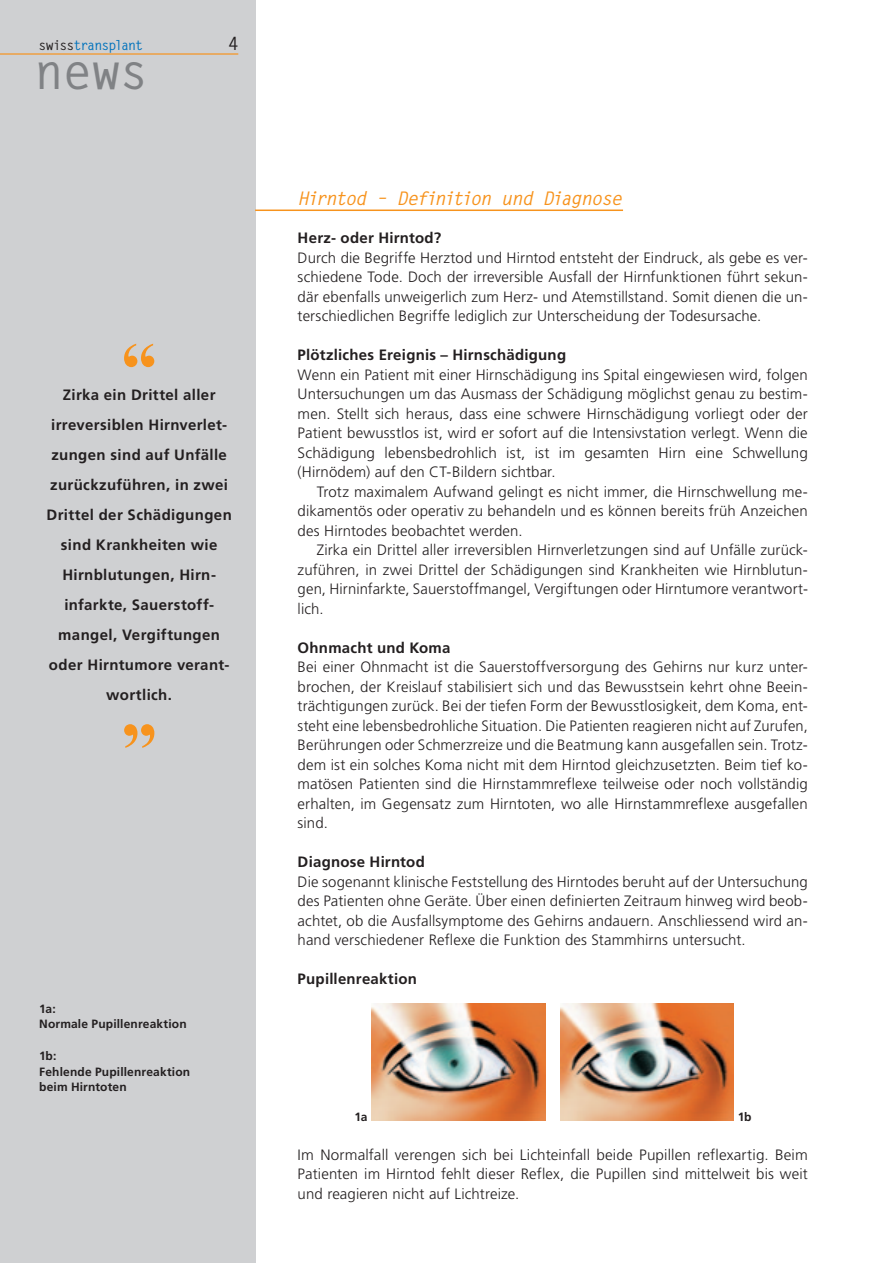
<style>
.page{position:relative;width:893px;height:1263px;background:#fff}
.page>*{position:absolute;margin:0;border:0;box-sizing:border-box;transform-origin:0 0}
.t1{font:700 72.75px "Times New Roman";color:#f7931d}
.t2{font:700 72px "Times New Roman";color:#f7931d}
.t3{font:700 49.5px "Letter Gothic Std";color:#808285}
.t4{font:italic 700 18.75px "Letter Gothic Std";letter-spacing:-.085em;color:#f7931d}
.t5{font:700 18px "Letter Gothic Std";color:#231f20}
.t6{font:300 15px/19.5px "Frutiger";letter-spacing:.01em;color:#231f20;text-align:justify}
.t7{font:700 15px/30px "Frutiger";letter-spacing:.02em;color:#231f20;text-align:center}
.t8{font:700 13.5px "Letter Gothic Std";letter-spacing:-.08em;color:#0072bc}
.t9{font:700 12px/15.8px "Frutiger";letter-spacing:.015em;color:#231f20}
.s1{color:#231f20}
</style>
<div class="page">
<div style="left:0;top:0;width:255px;height:1263px;background:#cfd0d2"></div>
<hr style="left:0;top:53px;width:238px;height:2px;background:#f7931d">
<hr style="left:255px;top:210px;width:368px;height:1px;background:#f7931d">
<img style="left:372px;top:1003px;width:173px;height:118px">
<img style="left:561px;top:1003px;width:173px;height:117px">
<p class="t8" style="left:38px;top:37px;width:106px"><span class="s1">swiss</span>transplant</p>
<p class="t5" style="left:228px;top:33px;width:12px">4</p>
<h3 class="t3" style="left:34px;top:41px;width:116px">news</h3>
<h2 class="t2" style="left:121px;top:318px;width:37px">“</h2>
<p class="t7" style="left:63px;top:380px;width:154px">Zirka ein Drittel aller</p>
<p class="t7" style="left:47px;top:410px;width:187px">irreversiblen Hirnverlet&shy;zungen sind auf Unfälle zurückzuführen, in zwei<br>Drittel der Schädigungen sind Krankheiten wie<br>Hirnblutungen, Hirn&shy;infarkte, Sauerstoff&shy;mangel, Vergiftungen oder Hirntumore verant&shy;wortlich.</p>
<h1 class="t1" style="left:121px;top:699px;width:37px">”</h1>
<p class="t9" style="left:39px;top:1001px;width:149px">1a:<br>Normale Pupillenreaktion</p>
<p class="t9" style="left:39px;top:1048px;width:153px">1b:<br>Fehlende Pupillenreaktion beim Hirntoten</p>
<p class="t4" style="left:298px;top:187px;width:326px">Hirntod – Definition und Diagnose</p>
<p class="t7" style="left:298px;top:223px;width:145px">Herz- oder Hirntod?</p>
<p class="t6" style="left:298px;top:248px;width:512px">Durch die Begriffe Herztod und Hirntod entsteht der Eindruck, als gebe es ver&shy;schiedene Tode. Doch der irreversible Ausfall der Hirnfunktionen führt sekun&shy;där ebenfalls unweigerlich zum Herz- und Atemstillstand. Somit dienen die un&shy;terschiedlichen Begriffe lediglich zur Unterscheidung der Todesursache.</p>
<p class="t7" style="left:298px;top:340px;width:270px">Plötzliches Ereignis – Hirnschädigung</p>
<p class="t6" style="left:298px;top:365px;width:512px">Wenn ein Patient mit einer Hirnschädigung ins Spital eingewiesen wird, folgen Untersuchungen um das Ausmass der Schädigung möglichst genau zu bestim&shy;men. Stellt sich heraus, dass eine schwere Hirnschädigung vorliegt oder der Patient bewusstlos ist, wird er sofort auf die Intensivstation verlegt. Wenn die Schädigung lebensbedrohlich ist, ist im gesamten Hirn eine Schwellung (Hirnödem) auf den CT-Bildern sichtbar.</p>
<p class="t6" style="left:298px;top:482px;width:512px;text-indent:19px">Trotz maximalem Aufwand gelingt es nicht immer, die Hirnschwellung me&shy;dikamentös oder operativ zu behandeln und es können bereits früh Anzeichen des Hirntodes beobachtet werden.</p>
<p class="t6" style="left:298px;top:540px;width:512px;text-indent:19px">Zirka ein Drittel aller irreversiblen Hirnverletzungen sind auf Unfälle zurück&shy;zuführen, in zwei Drittel der Schädigungen sind Krankheiten wie Hirnblutun&shy;gen, Hirninfarkte, Sauerstoffmangel, Vergiftungen oder Hirntumore verantwort&shy;lich.</p>
<p class="t7" style="left:298px;top:632px;width:154px">Ohnmacht und Koma</p>
<p class="t6" style="left:298px;top:657px;width:512px">Bei einer Ohnmacht ist die Sauerstoffversorgung des Gehirns nur kurz unter&shy;brochen, der Kreislauf stabilisiert sich und das Bewusstsein kehrt ohne Beein&shy;trächtigungen zurück. Bei der tiefen Form der Bewusstlosigkeit, dem Koma, ent&shy;steht eine lebensbedrohliche Situation. Die Patienten reagieren nicht auf Zurufen, Berührungen oder Schmerzreize und die Beatmung kann ausgefallen sein. Trotz&shy;dem ist ein solches Koma nicht mit dem Hirntod gleichzusetzten. Beim tief ko&shy;matösen Patienten sind die Hirnstammreflexe teilweise oder noch vollständig erhalten, im Gegensatz zum Hirntoten, wo alle Hirnstammreflexe ausgefallen sind.</p>
<p class="t7" style="left:298px;top:847px;width:129px">Diagnose Hirntod</p>
<p class="t6" style="left:298px;top:872px;width:512px">Die sogenannt klinische Feststellung des Hirntodes beruht auf der Untersuchung des Patienten ohne Geräte. Über einen definierten Zeitraum hinweg wird beob&shy;achtet, ob die Ausfallsymptome des Gehirns andauern. Anschliessend wird an&shy;hand verschiedener Reflexe die Funktion des Stammhirns untersucht.</p>
<p class="t7" style="left:298px;top:964px;width:121px">Pupillenreaktion</p>
<p class="t9" style="left:354px;top:1109px;width:15px">1a</p>
<p class="t9" style="left:738px;top:1109px;width:15px">1b</p>
<p class="t6" style="left:298px;top:1145px;width:512px">Im Normalfall verengen sich bei Lichteinfall beide Pupillen reflexartig. Beim Patienten im Hirntod fehlt dieser Reflex, die Pupillen sind mittelweit bis weit und reagieren nicht auf Lichtreize.</p>
</div>
